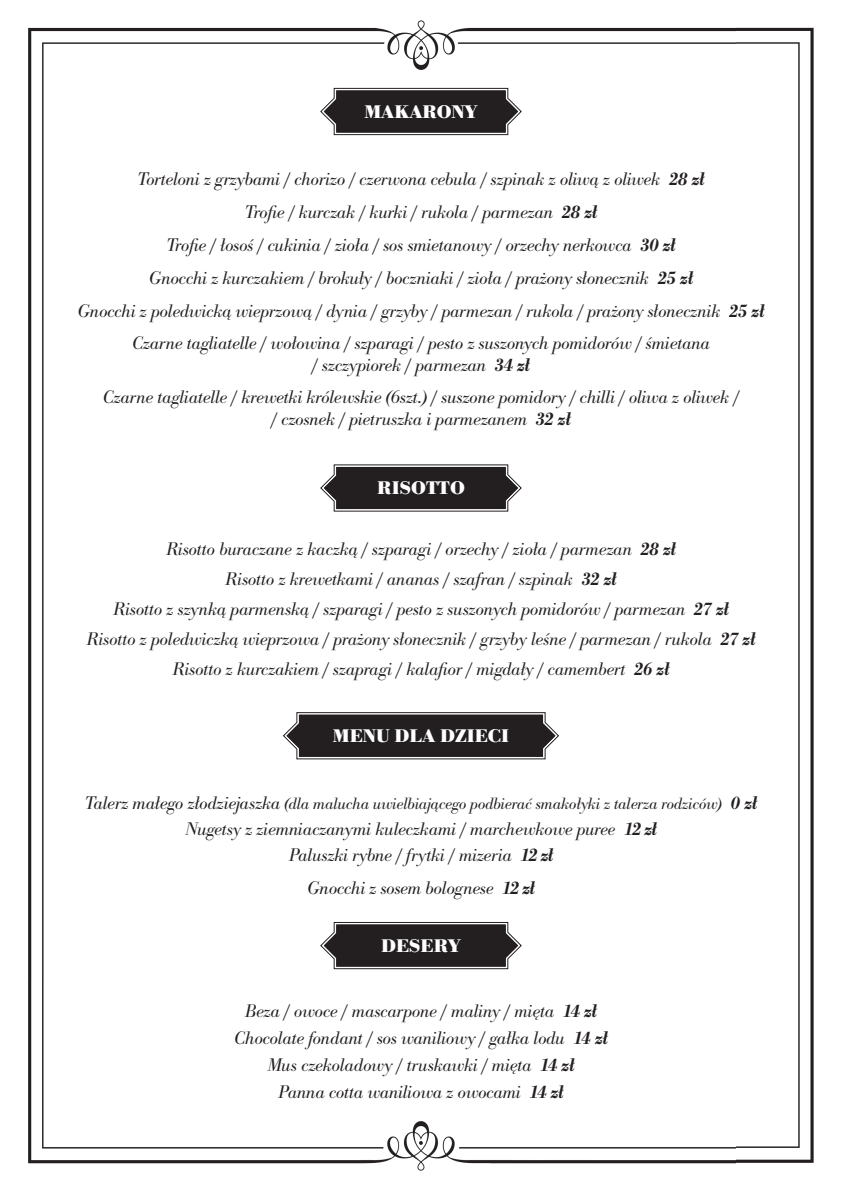
<style>
.page{position:relative;width:842px;height:1191px;background:#fff}
.page>*{position:absolute;margin:0;border:0;box-sizing:border-box;transform-origin:0 0}
.t1{font:italic 300 19px/32.8px "Bodoni Antiqua TOT";letter-spacing:-.02em;color:#231f20;text-align:center}
.t2{font:700 19px "Bodoni Antiqua TOT";color:#fff}
.t3{font:italic 300 17px "Bodoni Antiqua TOT";letter-spacing:-.015em;color:#231f20}
.s1{font-family:"Bodoni Antiqua TOT Dem Bol Ita";font-weight:400;font-style:normal}
.s2{font-size:19px}
.s3{font-family:"Bodoni Antiqua TOT Dem Bol Ita";font-weight:400;font-style:normal;font-size:19px}
</style>
<div class="page">
<img style="left:28px;top:20px;width:786px;height:1151px">
<svg style="left:320px;top:88px;width:202px;height:47px;background:#464343"></svg>
<svg style="left:320px;top:464px;width:202px;height:48px;background:#4a4748"></svg>
<svg style="left:282px;top:712px;width:278px;height:47px;background:#423f3f"></svg>
<svg style="left:320px;top:921px;width:202px;height:48px"></svg>
<p class="t2" style="left:364px;top:101px;width:115px">MAKARONY</p>
<p class="t1" style="left:77px;top:163px;width:688px">Torteloni z grzybami / chorizo / czerwona cebula / szpinak z oliwą z oliwek <span class="s1">28 zł<br></span>Trofie / kurczak / kurki / rukola / parmezan <span class="s1">28 zł<br></span>Trofie / łosoś / cukinia / zioła / sos smietanowy / orzechy nerkowca <span class="s1">30 zł<br></span>Gnocchi z kurczakiem / brokuły / boczniaki / zioła / prażony słonecznik <span class="s1">25 zł<br></span>Gnocchi z poledwicką wieprzową / dynia / grzyby / parmezan / rukola / prażony słonecznik <span class="s1">25 zł </span>Czarne tagliatelle / wołowina / szparagi / pesto z suszonych pomidorów / śmietana</p>
<p class="t1" style="left:103px;top:350px;width:638px;line-height:32px">/ szczypiorek / parmezan <span class="s1">34 zł<br></span>Czarne tagliatelle / krewetki królewskie (6szt.) / suszone pomidory / chilli / oliwa z oliwek /</p>
<p class="t1" style="left:271px;top:403px;width:301px">/ czosnek / pietruszka i parmezanem <span class="s1">32 zł</span></p>
<p class="t2" style="left:377px;top:477px;width:89px">RISOTTO</p>
<p class="t1" style="left:87px;top:534px;width:670px;line-height:30px">Risotto buraczane z kaczką / szparagi / orzechy / zioła / parmezan <span class="s1">28 zł<br></span>Risotto z krewetkami / ananas / szafran / szpinak <span class="s1">32 zł<br></span>Risotto z szynką parmenską / szparagi / pesto z suszonych pomidorów / parmezan <span class="s1">27 zł </span>Risotto z poledwiczką wieprzowa / prażony słonecznik / grzyby leśne / parmezan / rukola <span class="s1">27 zł </span>Risotto z kurczakiem / szapragi / kalafior / migdały / camembert <span class="s1">26 zł</span></p>
<p class="t2" style="left:333px;top:725px;width:178px">MENU DLA DZIECI</p>
<p class="t3" style="left:85px;top:794px;width:674px"><span class="s2">Talerz małego złodziejaszka</span> (dla malucha uwielbiającego podbierać smakołyki z talerza rodziców) <span class="s3">0 zł</span></p>
<p class="t1" style="left:185px;top:817px;width:473px;line-height:26px">Nugetsy z ziemniaczanymi kuleczkami / marchewkowe puree <span class="s1">12 zł<br></span>Paluszki rybne / frytki / mizeria <span class="s1">12 zł</span></p>
<p class="t1" style="left:307px;top:872px;width:229px">Gnocchi z sosem bolognese <span class="s1">12 zł</span></p>
<p class="t2" style="left:381px;top:935px;width:81px">DESERY</p>
<p class="t1" style="left:234px;top:997px;width:375px;line-height:27px">Beza / owoce / mascarpone / maliny / mięta <span class="s1">14 zł </span>Chocolate fondant / sos waniliowy / gałka lodu <span class="s1">14 zł </span>Mus czekoladowy / truskawki / mięta <span class="s1">14 zł<br></span>Panna cotta waniliowa z owocami <span class="s1">14 zł</span></p>
</div>
